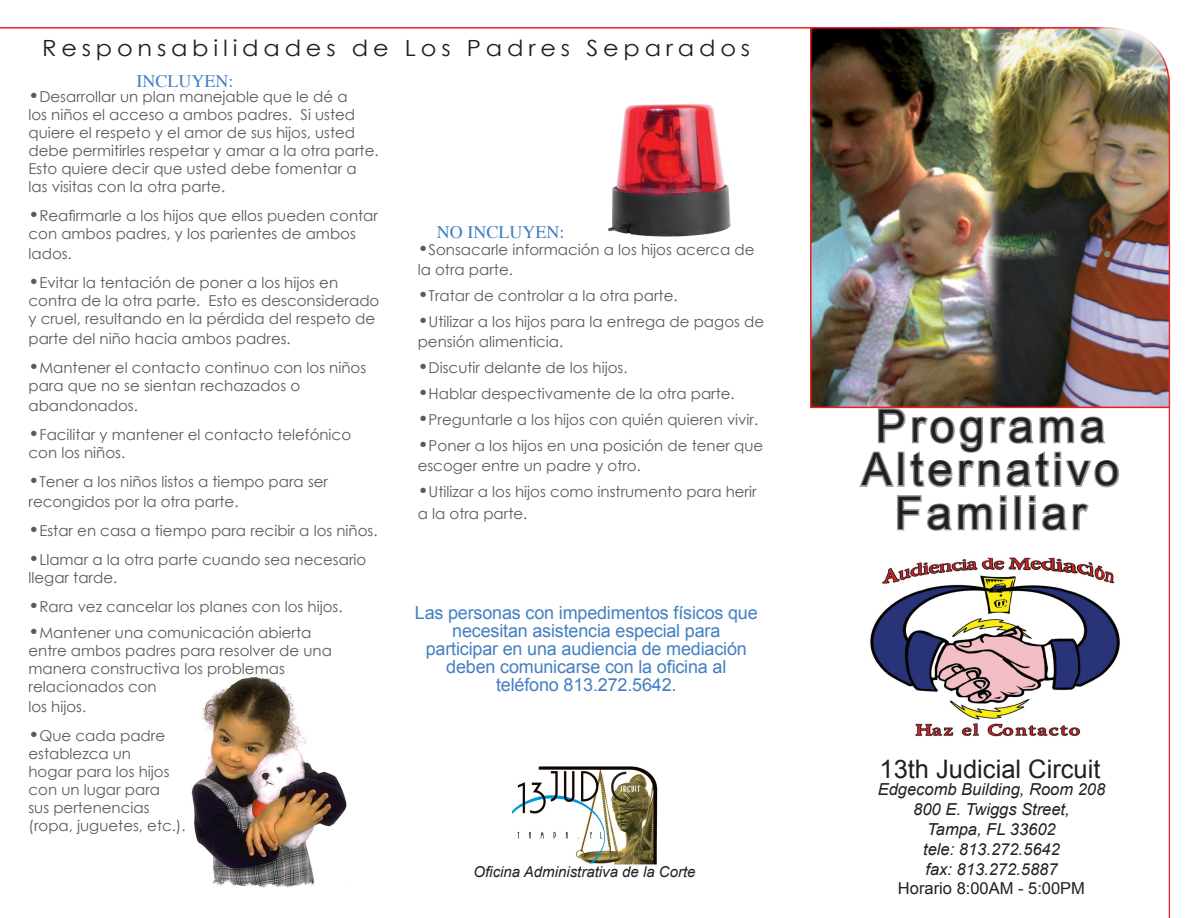
<style>
.page{position:relative;width:1188px;height:918px;background:#fff}
.page>*{position:absolute;margin:0;border:0;box-sizing:border-box;transform-origin:0 0}
.t1{font:45px/43.5px "Arial";letter-spacing:.1em;color:#231f20;text-align:center}
.t2{font:25.5px "Arial";color:#231f20}
.t3{font:22.35px "Century Gothic";letter-spacing:.2em;color:#231f20;scale:1.08 1}
.t4{font:18px/18px "Arial";letter-spacing:-.01em;color:#437fc2;text-align:center}
.t5{font:18px "Times";color:#437fc2}
.t6{font:italic 16.5px/19.8px "Arial";color:#231f20;text-align:center}
.t7{font:16.5px "Arial";color:#231f20}
.t8{font:15px/18px "Century Gothic";color:#5c595c}
.t9{font:italic 15px "Arial";color:#231f20}
.s1{font-size:18px}
</style>
<div class="page">
<img style="left:192px;top:675px;width:155px;height:212px">
<img style="left:512px;top:766px;width:146px;height:99px">
<hr style="left:0;top:27px;width:1109px;height:2px;background:#ee1f23">
<img style="left:798px;top:27px;width:373px;height:891px">
<img style="left:609px;top:104px;width:121px;height:133px">
<img style="left:865px;top:548px;width:260px;height:194px">
<svg style="left:313px;top:27px;width:64px;height:2px"></svg>
<h3 class="t3" style="left:42px;top:32px;width:657px">Responsabilidades de Los Padres Separados</h3>
<p class="t5" style="left:136px;top:71px;width:98px">INCLUYEN:</p>
<p class="t8" style="left:28px;top:87px;width:352px"><span class="s1">•</span>Desarrollar un plan manejable que le dé a<br>los niños el acceso a ambos padres. Si usted quiere el respeto y el amor de sus hijos, usted debe permitirles respetar y amar a la otra parte.<br>Esto quiere decir que usted debe fomentar a las visitas con la otra parte.</p>
<p class="t8" style="left:28px;top:206px;width:351px"><span class="s1">•</span>Reafirmarle a los hijos que ellos pueden contar con ambos padres, y los parientes de ambos</p>
<p class="t8" style="left:28px;top:244px;width:45px">lados.</p>
<p class="t8" style="left:28px;top:273px;width:352px"><span class="s1">•</span>Evitar la tentación de poner a los hijos en contra de la otra parte. Esto es desconsiderado y cruel, resultando en la pérdida del respeto de</p>
<p class="t8" style="left:28px;top:329px;width:264px">parte del niño hacia ambos padres.</p>
<p class="t8" style="left:28px;top:358px;width:339px"><span class="s1">•</span>Mantener el contacto continuo con los niños para que no se sientan rechazados o</p>
<p class="t8" style="left:28px;top:396px;width:111px">abandonados.</p>
<p class="t8" style="left:28px;top:425px;width:324px"><span class="s1">•</span>Facilitar y mantener el contacto telefónico con los niños.</p>
<p class="t8" style="left:28px;top:471px;width:301px;line-height:19.8px"><span class="s1">•</span>Tener a los niños listos a tiempo para ser recongidos por la otra parte.</p>
<p class="t8" style="left:28px;top:521px;width:351px"><span class="s1">•</span>Estar en casa a tiempo para recibir a los niños.</p>
<p class="t8" style="left:28px;top:550px;width:339px"><span class="s1">•</span>Llamar a la otra parte cuando sea necesario llegar tarde.</p>
<p class="t8" style="left:28px;top:597px;width:316px"><span class="s1">•</span>Rara vez cancelar los planes con los hijos.</p>
<p class="t8" style="left:28px;top:623px;width:305px"><span class="s1">•</span>Mantener una comunicación abierta entre ambos padres para resolver de una manera constructiva los problemas relacionados con</p>
<p class="t8" style="left:28px;top:697px;width:59px">los hijos.</p>
<p class="t8" style="left:28px;top:726px;width:159px"><span class="s1">•</span>Que cada padre establezca un<br>hogar para los hijos con un lugar para<br>sus pertenencias (ropa, juguetes, etc.).</p>
<p class="t5" style="left:437px;top:222px;width:129px">NO INCLUYEN:</p>
<p class="t8" style="left:418px;top:239px;width:338px;line-height:19.8px"><span class="s1">•</span>Sonsacarle información a los hijos acerca de la otra parte.</p>
<p class="t8" style="left:418px;top:286px;width:261px"><span class="s1">•</span>Tratar de controlar a la otra parte.</p>
<p class="t8" style="left:418px;top:311px;width:348px;line-height:19.8px"><span class="s1">•</span>Utilizar a los hijos para la entrega de pagos de pensión alimenticia.</p>
<p class="t8" style="left:418px;top:358px;width:211px"><span class="s1">•</span>Discutir delante de los hijos.</p>
<p class="t8" style="left:418px;top:384px;width:319px"><span class="s1">•</span>Hablar despectivamente de la otra parte.</p>
<p class="t8" style="left:418px;top:410px;width:342px"><span class="s1">•</span>Preguntarle a los hijos con quién quieren vivir.</p>
<p class="t8" style="left:418px;top:436px;width:347px;line-height:19.8px"><span class="s1">•</span>Poner a los hijos en una posición de tener que escoger entre un padre y otro.</p>
<p class="t8" style="left:418px;top:481px;width:340px;line-height:21.6px"><span class="s1">•</span>Utilizar a los hijos como instrumento para herir a la otra parte.</p>
<p class="t4" style="left:415px;top:604px;width:344px">Las personas con impedimentos físicos que necesitan asistencia especial para participar en una audiencia de mediación deben comunicarse con la oficina al teléfono 813.272.5642.</p>
<p class="t9" style="left:474px;top:862px;width:224px">Oficina Administrativa de la Corte</p>
<h1 class="t1" style="left:862px;top:405px;width:259px">Programa<br>Alternativo<br>Familiar</h1>
<h2 class="t2" style="left:879px;top:752px;width:223px">13th Judicial Circuit</h2>
<p class="t6" style="left:878px;top:780px;width:229px">Edgecomb Building, Room 208<br>800 E. Twiggs Street,<br>Tampa, FL 33602<br>tele: 813.272.5642<br>fax: 813.272.5887</p>
<p class="t7" style="left:898px;top:878px;width:189px">Horario 8:00AM - 5:00PM</p>
</div>
